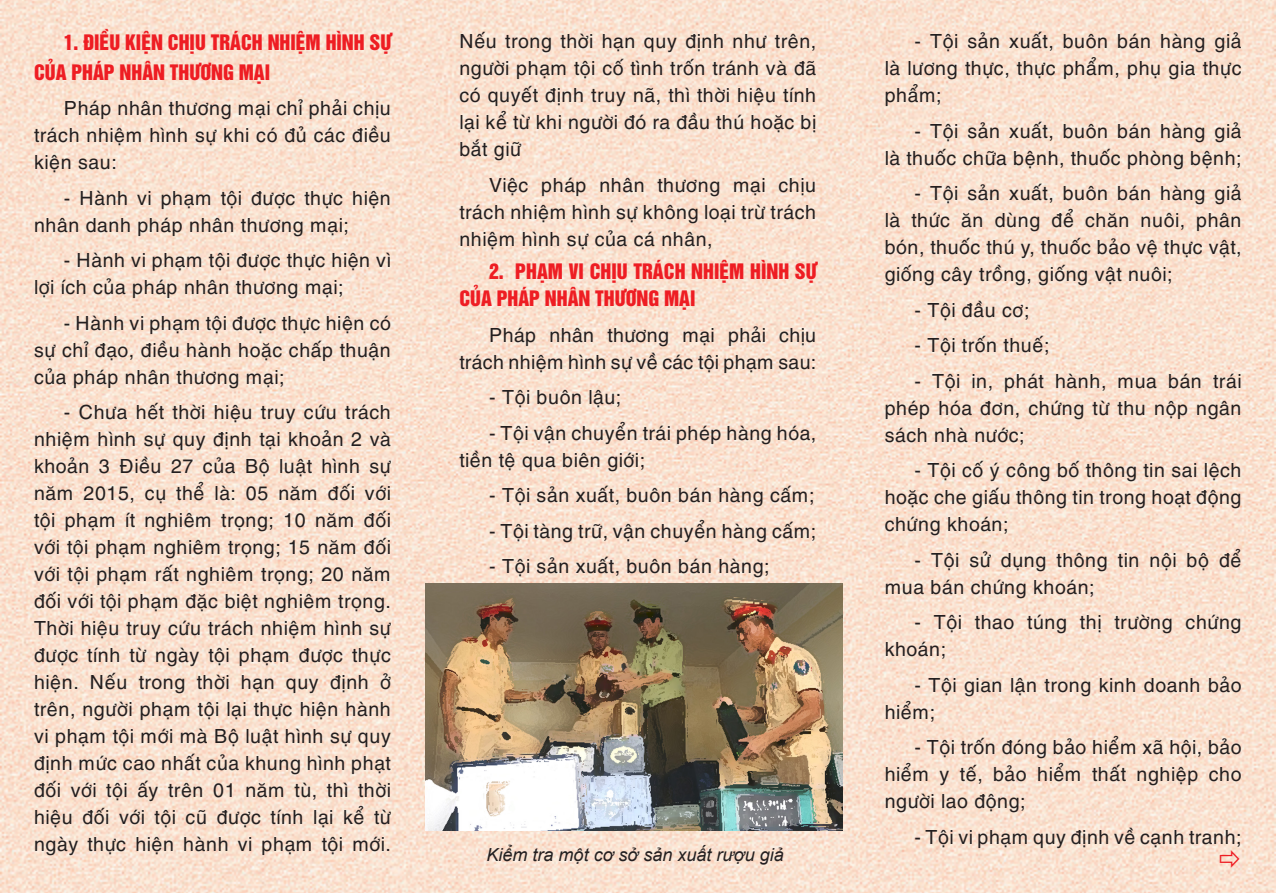
<style>
.page{position:relative;width:1276px;height:893px;background:#fff}
.page>*{position:absolute;margin:0;border:0;box-sizing:border-box;transform-origin:0 0}
.Normal__Web{font:19.5px/27px "UTM Helve";letter-spacing:.005em;color:#231f20;text-align:justify}
.Normal__Web-2{font:19.5px/30px "UTM Helvet Ins";color:#ee1d23}
.t1{font:italic 18px "Arial";color:#231f20}
</style>
<div class="page">
<img style="left:0;top:0;width:1276px;height:893px">
<img style="left:425px;top:584px;width:417px;height:247px">
<svg style="left:1220px;top:850px;width:19px;height:17px"></svg>
<p class="Normal__Web-2" style="left:34px;top:25px;width:359px;text-indent:30px">1. ĐIỀU KIỆN CHỊU TRÁCH NHIỆM HÌNH SỰ<br>CỦA PHÁP NHÂN THƯƠNG MẠI</p>
<p class="Normal__Web" style="left:34px;top:93px;width:359px;text-indent:30px">Pháp nhân thương mại chỉ phải chịu trách nhiệm hình sự khi có đủ các điều kiện sau:</p>
<p class="Normal__Web" style="left:34px;top:182px;width:359px;text-indent:30px">- Hành vi phạm tội được thực hiện nhân danh pháp nhân thương mại;</p>
<p class="Normal__Web" style="left:34px;top:245px;width:359px;text-indent:30px">- Hành vi phạm tội được thực hiện vì lợi ích của pháp nhân thương mại;</p>
<p class="Normal__Web" style="left:34px;top:307px;width:359px;text-indent:30px">- Hành vi phạm tội được thực hiện có sự chỉ đạo, điều hành hoặc chấp thuận của pháp nhân thương mại;</p>
<p class="Normal__Web" style="left:34px;top:397px;width:359px;text-indent:30px">- Chưa hết thời hiệu truy cứu trách nhiệm hình sự quy định tại khoản 2 và khoản 3 Điều 27 của Bộ luật hình sự năm 2015, cụ thể là: 05 năm đối với tội phạm ít nghiêm trọng; 10 năm đối với tội phạm nghiêm trọng; 15 năm đối với tội phạm rất nghiêm trọng; 20 năm đối với tội phạm đặc biệt nghiêm trọng.<br>Thời hiệu truy cứu trách nhiệm hình sự được tính từ ngày tội phạm được thực hiện. Nếu trong thời hạn quy định ở trên, người phạm tội lại thực hiện hành vi phạm tội mới mà Bộ luật hình sự quy định mức cao nhất của khung hình phạt đối với tội ấy trên 01 năm tù, thì thời hiệu đối với tội cũ được tính lại kể từ ngày thực hiện hành vi phạm tội mới.</p>
<p class="Normal__Web" style="left:459px;top:26px;width:359px">Nếu trong thời hạn quy định như trên, người phạm tội cố tình trốn tránh và đã có quyết định truy nã, thì thời hiệu tính lại kể từ khi người đó ra đầu thú hoặc bị bắt giữ</p>
<p class="Normal__Web" style="left:459px;top:169px;width:359px;text-indent:30px">Việc pháp nhân thương mại chịu trách nhiệm hình sự không loại trừ trách nhiệm hình sự của cá nhân,</p>
<p class="Normal__Web-2" style="left:459px;top:257px;width:359px;line-height:27px;text-indent:30px">2. PHẠM VI CHỊU TRÁCH NHIỆM HÌNH SỰ<br>CỦA PHÁP NHÂN THƯƠNG MẠI</p>
<p class="Normal__Web" style="left:459px;top:319px;width:359px;text-align:right">Pháp nhân thương mại phải chịu trách nhiệm hình sự về các tội phạm sau:</p>
<p class="Normal__Web" style="left:489px;top:382px;width:134px">- Tội buôn lậu;</p>
<p class="Normal__Web" style="left:459px;top:417px;width:359px;text-indent:30px">- Tội vận chuyển trái phép hàng hóa, tiền tệ qua biên giới;</p>
<p class="Normal__Web" style="left:489px;top:480px;width:327px">- Tội sản xuất, buôn bán hàng cấm;</p>
<p class="Normal__Web" style="left:489px;top:515px;width:329px">- Tội tàng trữ, vận chuyển hàng cấm;</p>
<p class="Normal__Web" style="left:489px;top:551px;width:282px">- Tội sản xuất, buôn bán hàng;</p>
<p class="t1" style="left:486px;top:843px;width:299px">Kiểm tra một cơ sở sản xuất rượu giả</p>
<p class="Normal__Web" style="left:884px;top:26px;width:359px;text-indent:30px">- Tội sản xuất, buôn bán hàng giả là lương thực, thực phẩm, phụ gia thực phẩm;</p>
<p class="Normal__Web" style="left:884px;top:115px;width:359px;text-align:right">- Tội sản xuất, buôn bán hàng giả<br>là thuốc chữa bệnh, thuốc phòng bệnh;</p>
<p class="Normal__Web" style="left:884px;top:178px;width:359px;text-indent:30px">- Tội sản xuất, buôn bán hàng giả là thức ăn dùng để chăn nuôi, phân bón, thuốc thú y, thuốc bảo vệ thực vật, giống cây trồng, giống vật nuôi;</p>
<p class="Normal__Web" style="left:914px;top:294px;width:117px">- Tội đầu cơ;</p>
<p class="Normal__Web" style="left:914px;top:330px;width:137px">- Tội trốn thuế;</p>
<p class="Normal__Web" style="left:884px;top:365px;width:359px;text-indent:30px">- Tội in, phát hành, mua bán trái phép hóa đơn, chứng từ thu nộp ngân sách nhà nước;</p>
<p class="Normal__Web" style="left:884px;top:455px;width:359px;text-indent:30px">- Tội cố ý công bố thông tin sai lệch hoặc che giấu thông tin trong hoạt động chứng khoán;</p>
<p class="Normal__Web" style="left:884px;top:544px;width:359px;text-indent:30px">- Tội sử dụng thông tin nội bộ để mua bán chứng khoán;</p>
<p class="Normal__Web" style="left:884px;top:607px;width:359px;text-indent:30px">- Tội thao túng thị trường chứng khoán;</p>
<p class="Normal__Web" style="left:884px;top:669px;width:359px;text-indent:30px">- Tội gian lận trong kinh doanh bảo hiểm;</p>
<p class="Normal__Web" style="left:884px;top:732px;width:359px;text-indent:30px">- Tội trốn đóng bảo hiểm xã hội, bảo hiểm y tế, bảo hiểm thất nghiệp cho người lao động;</p>
<p class="Normal__Web" style="left:914px;top:821px;width:329px">- Tội vi phạm quy định về cạnh tranh;</p>
</div>
